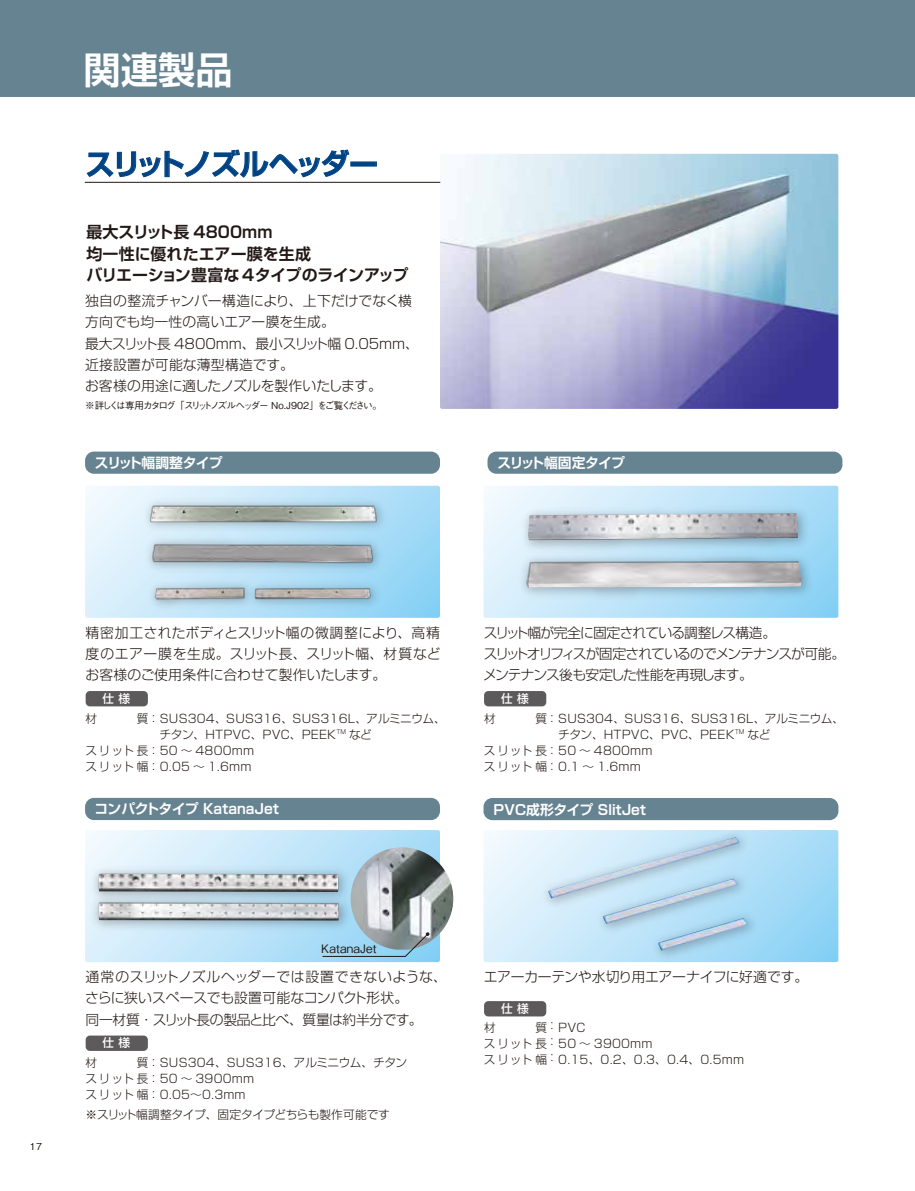
<style>
.page{position:relative;width:915px;height:1191px;background:#fff}
.page>*{position:absolute;margin:0;border:0;box-sizing:border-box;transform-origin:0 0}
.t1{font:700 37.2px "Shin Go Pr 6 N De";color:#fff}
.t2{font:700 28.65px "Shin Go Pr 6 N De";letter-spacing:-.075em;color:#004385}
.t3{font:700 15.9px/21.3px "Shin Go Pro De";color:#221815}
.t4{font:300 13.8px/21.3px "Shin Go Pro";letter-spacing:-.025em;color:#221815;text-align:justify}
.t5{font:300 13.8px/21.3px "Shin Go Pro";letter-spacing:-.005em;color:#221815}
.t6{font:300 13.8px/21.3px "Shin Go Pro";letter-spacing:-.075em;color:#221815}
.t7{font:700 13.8px "Shin Go Pr 6 N De";color:#fff}
.t8{font:700 13.8px "Shin Go Pr 6 N De";letter-spacing:-.035em;color:#fff}
.t9{font:300 11.7px/15.9px "Shin Go Pro";letter-spacing:.015em;color:#221815}
.t10{font:300 11.7px "Shin Go Pro";letter-spacing:-.035em;color:#221815}
.t11{font:500 11.7px "Gothic BBB Pr 6 N";letter-spacing:.015em;color:#221815}
.t12{font:500 11.7px "Shin Go Pro";color:#fff}
.t13{font:500 9.6px "Gothic BBB Pro";letter-spacing:-.195em;color:#221815}
</style>
<div class="page">
<img style="left:440px;top:154px;width:398px;height:255px">
<svg style="left:85px;top:486px;width:355px;height:132px;background:#bfe5f9"></svg>
<svg style="left:483px;top:486px;width:355px;height:132px;background:#c3e6f9"></svg>
<svg style="left:85px;top:830px;width:355px;height:132px;background:#c7e7f9"></svg>
<svg style="left:483px;top:830px;width:355px;height:132px;background:#b5e1f8"></svg>
<img style="left:502px;top:820px;width:305px;height:192px">
<img style="left:548px;top:837px;width:199px;height:113px">
<img style="left:85px;top:861px;width:265px;height:76px">
<img style="left:98px;top:873px;width:241px;height:47px">
<img style="left:513px;top:547px;width:306px;height:59px">
<img style="left:526px;top:560px;width:275px;height:27px">
<img style="left:516px;top:501px;width:298px;height:57px">
<img style="left:528px;top:513px;width:269px;height:27px">
<img style="left:350px;top:847px;width:103px;height:102px">
<img style="left:130px;top:485px;width:265px;height:133px">
<div style="left:484px;top:1001px;width:62px;height:15px;background:#5c5a5a;border-radius:4px"></div>
<div style="left:86px;top:1035px;width:62px;height:16px;background:#5c5a5a;border-radius:4px"></div>
<div style="left:484px;top:691px;width:62px;height:15px;background:#5c5a5a;border-radius:4px"></div>
<svg style="left:87px;top:150px;width:262px;height:28px"></svg>
<hr style="left:85px;top:182px;width:355px;height:1px;background:#221815">
<div style="left:85px;top:451px;width:355px;height:23px;background:#668391;border-radius:9px"></div>
<div style="left:487px;top:451px;width:355px;height:23px;background:#668391;border-radius:9px"></div>
<div style="left:85px;top:798px;width:355px;height:22px;background:#668391;border-radius:9px"></div>
<div style="left:483px;top:798px;width:355px;height:22px;background:#668391;border-radius:9px"></div>
<svg style="left:322px;top:932px;width:107px;height:24px;background:#94bed2"></svg>
<div style="left:86px;top:691px;width:62px;height:15px;background:#5c5a5a;border-radius:4px"></div>
<div style="left:0;top:0;width:914px;height:96px;background:#668391"></div>
<h1 class="t1" style="left:84px;top:39px;width:150px">関連製品</h1>
<h2 class="t2" style="left:86px;top:140px;width:293px">スリットノズルヘッダー</h2>
<h3 class="t3" style="left:86px;top:220px;width:323px">最大スリット長 4800mm<br>均一性に優れたエアー膜を生成<br>バリエーション豊富な 4タイプのラインアップ</h3>
<p class="t5" style="left:85px;top:288px;width:335px">独自の整流チャンバー構造により、上下だけでなく横方向でも均一性の高いエアー膜を生成。<br>最大スリット長 4800mm、最小スリット幅 0.05mm、近接設置が可能な薄型構造です。<br>お客様の用途に適したノズルを製作いたします。</p>
<p class="t13" style="left:85px;top:397px;width:298px">※詳しくは専用カタログ「スリットノズルヘッダー No.J902」をご覧ください。</p>
<p class="t8" style="left:95px;top:451px;width:129px">スリット幅調整タイプ</p>
<p class="t8" style="left:497px;top:451px;width:129px">スリット幅固定タイプ</p>
<p class="t4" style="left:86px;top:620px;width:356px">精密加工されたボディとスリット幅の微調整により、高精度のエアー膜を生成。スリット長、スリット幅、材質などお客様のご使用条件に合わせて製作いたします。</p>
<p class="t9" style="left:86px;top:709px;width:13px">材</p>
<p class="t9" style="left:137px;top:709px;width:310px">質：SUS304、SUS316、SUS316L、アルミニウム、</p>
<p class="t9" style="left:85px;top:741px;width:170px">スリット長：50 ～ 4800mmスリット幅：0.05 ～ 1.6mm</p>
<p class="t12" style="left:103px;top:689px;width:29px">仕 様</p>
<p class="t9" style="left:159px;top:725px;width:214px">チタン、HTPVC、PVC、PEEK<sup>TM</sup> など</p>
<p class="t6" style="left:483px;top:620px;width:363px">スリット幅が完全に固定されている調整レス構造。<br>スリットオリフィスが固定されているのでメンテナンスが可能。メンテナンス後も安定した性能を再現します。</p>
<p class="t9" style="left:484px;top:709px;width:13px">材</p>
<p class="t9" style="left:535px;top:709px;width:310px">質：SUS304、SUS316、SUS316L、アルミニウム、</p>
<p class="t9" style="left:483px;top:741px;width:170px">スリット長：50 ～ 4800mmスリット幅：0.1 ～ 1.6mm</p>
<p class="t12" style="left:501px;top:689px;width:29px">仕 様</p>
<p class="t9" style="left:558px;top:725px;width:214px">チタン、HTPVC、PVC、PEEK<sup>TM</sup> など</p>
<p class="t7" style="left:95px;top:797px;width:186px">コンパクトタイプ KatanaJet</p>
<p class="t7" style="left:491px;top:798px;width:156px">ＰＶＣ成形タイプ SlitJet</p>
<p class="t13" style="left:30px;top:1138px;width:14px">17</p>
<p class="t11" style="left:321px;top:939px;width:57px">KatanaJet</p>
<p class="t4" style="left:85px;top:964px;width:363px;text-align:left">通常のスリットノズルヘッダーでは設置できないような、さらに狭いスペースでも設置可能なコンパクト形状。<br>同一材質・スリット長の製品と比べ、質量は約半分です。</p>
<p class="t9" style="left:86px;top:1053px;width:13px">材</p>
<p class="t12" style="left:103px;top:1033px;width:29px">仕 様</p>
<p class="t9" style="left:85px;top:1053px;width:323px;text-indent:51px">質：SUS304、SUS316、アルミニウム、チタンスリット長：50 ～ 3900mm<br>スリット幅：0.05～0.3mm</p>
<p class="t10" style="left:86px;top:1104px;width:306px">※スリット幅調整タイプ、固定タイプどちらも製作可能です</p>
<p class="t4" style="left:483px;top:964px;width:326px">エアーカーテンや水切り用エアーナイフに好適です。</p>
<p class="t9" style="left:484px;top:1018px;width:13px">材</p>
<p class="t12" style="left:501px;top:999px;width:29px">仕 様</p>
<p class="t9" style="left:483px;top:1018px;width:65px;text-align:justify;text-indent:51px">質スリット長スリット幅</p>
<p class="t9" style="left:546px;top:1016px;width:13px;text-align:justify">：：：</p>
<p class="t9" style="left:558px;top:1018px;width:187px">PVC<br>50 ～ 3900mm<br>0.15、0.2、0.3、0.4、0.5mm</p>
</div>
